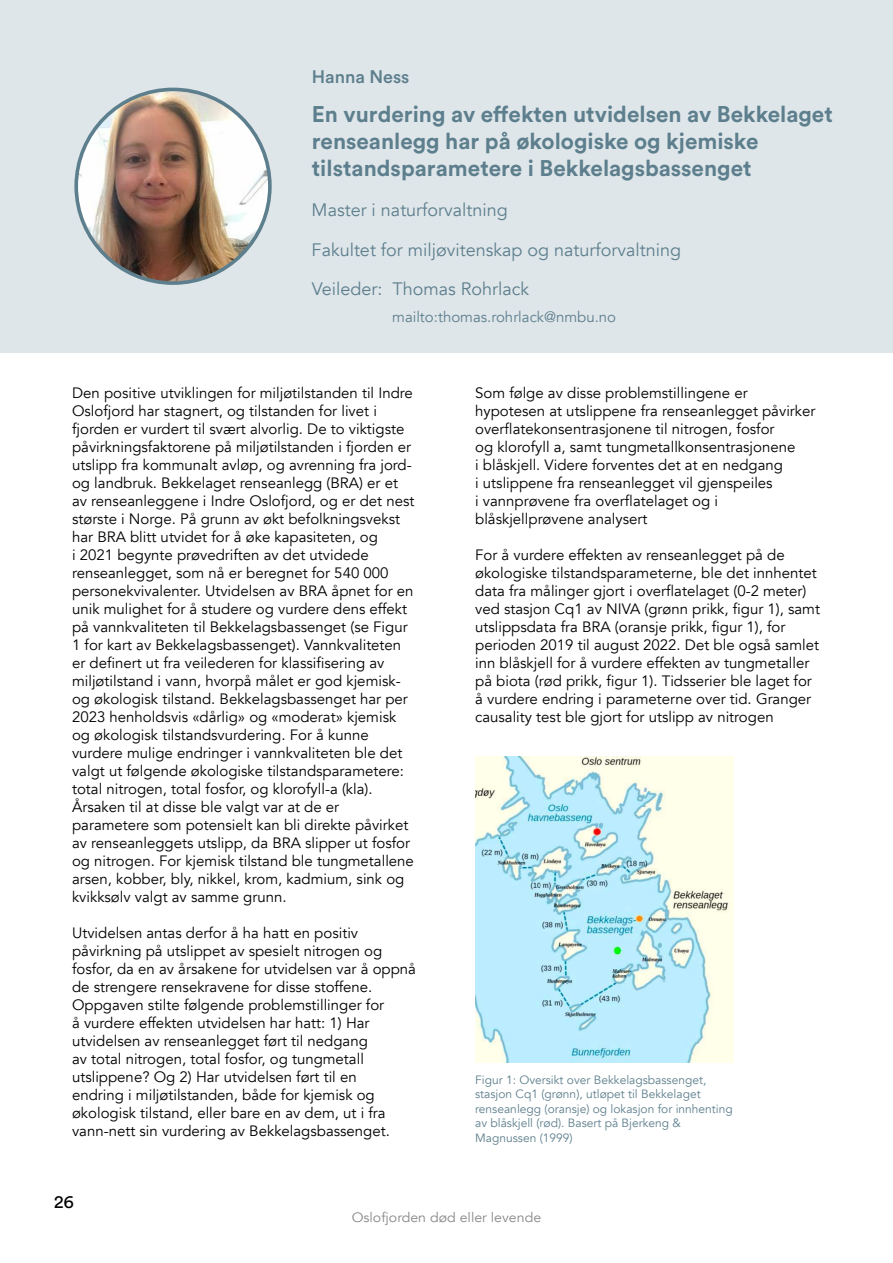
<style>
.page{position:relative;width:893px;height:1263px;background:#fff}
.page>*{position:absolute;margin:0;border:0;box-sizing:border-box;transform-origin:0 0}
.t1{font:700 22.5px/27px "Circular Pro";color:#5d7f8d}
.t2{font:18px "Avenir";color:#5d7f8d}
.t3{font:500 18px "Circular Pro";color:#5d7f8d}
.t4{font:18px "Circular Std";color:#000}
.t5{font:15px/18px "Avenir";color:#000}
.t6{font:15px "Avenir";color:#5d7f8d}
.t7{font:13.5px "Avenir";color:#878787;scale:1.05 1}
.t8{font:12px/14.4px "Avenir";color:#5d7f8d}
</style>
<div class="page">
<div style="left:0;top:0;width:893px;height:353px;background:#dfe6ea"></div>
<img style="left:79px;top:91px;width:190px;height:192px">
<div style="left:74px;top:88px;width:198px;height:197px;border:4px solid #5d7f8d;border-radius:50%"></div>
<img style="left:475px;top:756px;width:259px;height:306px">
<p class="t3" style="left:312px;top:64px;width:99px">Hanna Ness</p>
<h1 class="t1" style="left:312px;top:100px;width:522px">En vurdering av effekten utvidelsen av Bekkelaget renseanlegg har på økologiske og kjemiske tilstandsparametere i Bekkelagsbassenget</h1>
<p class="t2" style="left:312px;top:199px;width:198px">Master i naturforvaltning</p>
<p class="t2" style="left:312px;top:239px;width:371px">Fakultet for miljøvitenskap og naturforvaltning</p>
<p class="t2" style="left:312px;top:278px;width:219px">Veileder: Thomas Rohrlack</p>
<p class="t6" style="left:392px;top:308px;width:225px">mailto:thomas.rohrlack@nmbu.no</p>
<p class="t5" style="left:72px;top:384px;width:344px">Den positive utviklingen for miljøtilstanden til Indre Oslofjord har stagnert, og tilstanden for livet i fjorden er vurdert til svært alvorlig. De to viktigste påvirkningsfaktorene på miljøtilstanden i fjorden er utslipp fra kommunalt avløp, og avrenning fra jord&shy;og landbruk. Bekkelaget renseanlegg (BRA) er et av renseanleggene i Indre Oslofjord, og er det nest største i Norge. På grunn av økt befolkningsvekst har BRA blitt utvidet for å øke kapasiteten, og<br>i 2021 begynte prøvedriften av det utvidede renseanlegget, som nå er beregnet for 540 000 personekvivalenter. Utvidelsen av BRA åpnet for en unik mulighet for å studere og vurdere dens effekt på vannkvaliteten til Bekkelagsbassenget (se Figur 1 for kart av Bekkelagsbassenget). Vannkvaliteten er definert ut fra veilederen for klassifisering av miljøtilstand i vann, hvorpå målet er god kjemisk&shy;og økologisk tilstand. Bekkelagsbassenget har per 2023 henholdsvis «dårlig» og «moderat» kjemisk og økologisk tilstandsvurdering. For å kunne vurdere mulige endringer i vannkvaliteten ble det valgt ut følgende økologiske tilstandsparametere: total nitrogen, total fosfor, og klorofyll-a (kla).<br>Årsaken til at disse ble valgt var at de er parametere som potensielt kan bli direkte påvirket av renseanleggets utslipp, da BRA slipper ut fosfor og nitrogen. For kjemisk tilstand ble tungmetallene arsen, kobber, bly, nikkel, krom, kadmium, sink og kvikksølv valgt av samme grunn.</p>
<p class="t5" style="left:72px;top:924px;width:345px">Utvidelsen antas derfor å ha hatt en positiv påvirkning på utslippet av spesielt nitrogen og fosfor, da en av årsakene for utvidelsen var å oppnå de strengere rensekravene for disse stoffene.<br>Oppgaven stilte følgende problemstillinger for<br>å vurdere effekten utvidelsen har hatt: 1) Har utvidelsen av renseanlegget ført til nedgang<br>av total nitrogen, total fosfor, og tungmetall utslippene? Og 2) Har utvidelsen ført til en<br>endring i miljøtilstanden, både for kjemisk og økologisk tilstand, eller bare en av dem, ut i fra vann-nett sin vurdering av Bekkelagsbassenget.</p>
<p class="t4" style="left:54px;top:1190px;width:21px">26</p>
<p class="t5" style="left:475px;top:384px;width:342px">Som følge av disse problemstillingene er hypotesen at utslippene fra renseanlegget påvirker overflatekonsentrasjonene til nitrogen, fosfor<br>og klorofyll a, samt tungmetallkonsentrasjonene<br>i blåskjell. Videre forventes det at en nedgang<br>i utslippene fra renseanlegget vil gjenspeiles<br>i vannprøvene fra overflatelaget og i blåskjellprøvene analysert</p>
<p class="t5" style="left:475px;top:546px;width:346px">For å vurdere effekten av renseanlegget på de økologiske tilstandsparameterne, ble det innhentet data fra målinger gjort i overflatelaget (0-2 meter) ved stasjon Cq1 av NIVA (grønn prikk, figur 1), samt utslippsdata fra BRA (oransje prikk, figur 1), for perioden 2019 til august 2022. Det ble også samlet inn blåskjell for å vurdere effekten av tungmetaller på biota (rød prikk, figur 1). Tidsserier ble laget for å vurdere endring i parameterne over tid. Granger causality test ble gjort for utslipp av nitrogen</p>
<p class="t8" style="left:475px;top:1073px;width:259px">Figur 1: Oversikt over Bekkelagsbassenget, stasjon Cq1 (grønn), utløpet til Bekkelaget renseanlegg (oransje) og lokasjon for innhenting av blåskjell (rød). Basert på Bjerkeng &amp; Magnussen (1999)</p>
<p class="t7" style="left:352px;top:1210px;width:182px">Oslofjorden død eller levende</p>
</div>
